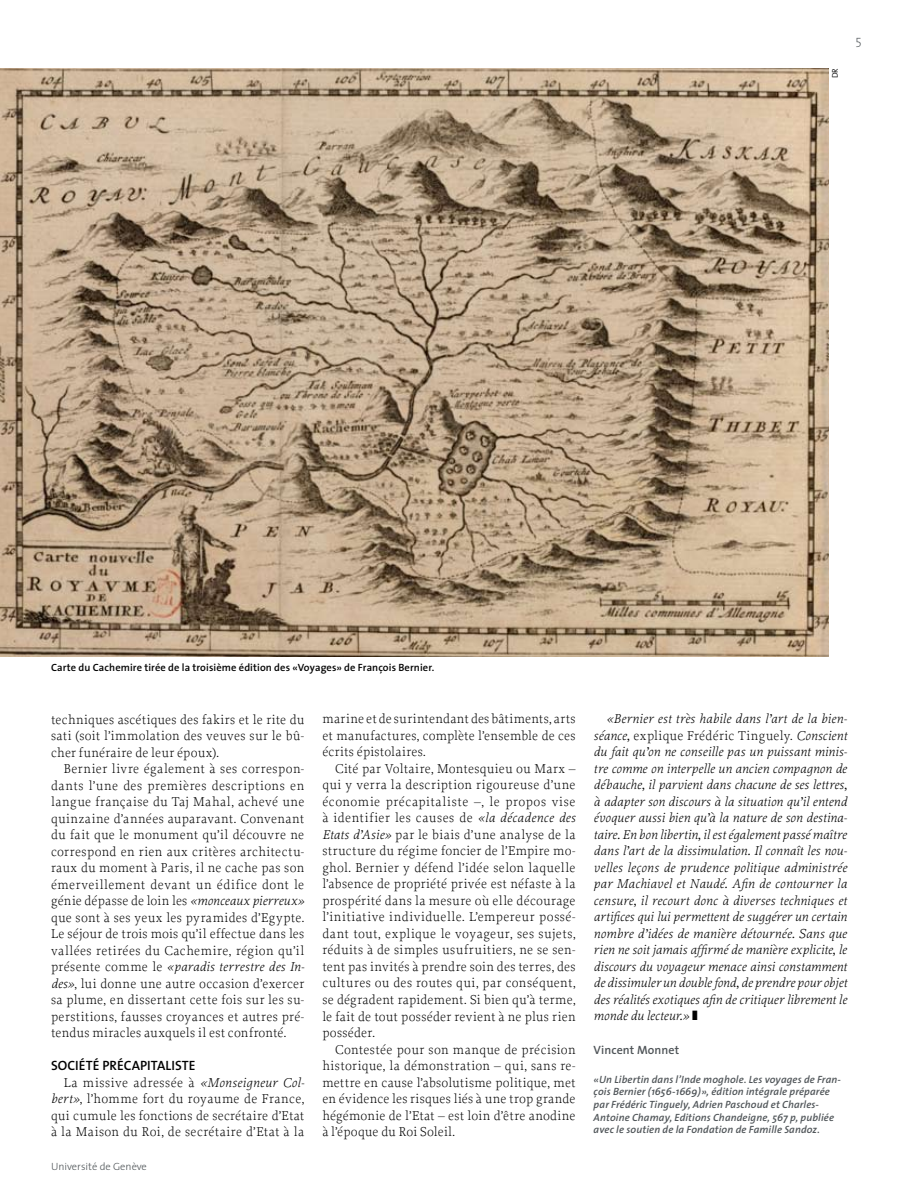
<style>
.page{position:relative;width:898px;height:1204px;background:#fff}
.page>*{position:absolute;margin:0;border:0;box-sizing:border-box;transform-origin:0 0}
.t1{font:300 13.5px/16.5px "Proforma";letter-spacing:.02em;color:#000;text-align:justify}
.t2{font:italic 300 13.5px/16.5px "Proforma";letter-spacing:.01em;color:#000;text-align:justify}
.t3{font:600 13.5px "The Sans";color:#000}
.t4{font:13.5px "The Sans Extra Light Caps";color:#505559}
.t5{font:600 12px "The Sans";letter-spacing:.01em;color:#505559}
.t6{font:italic 600 10.5px/12.6px "The Sans";letter-spacing:.01em;color:#505559}
.t7{font:600 10.5px "The Sans";letter-spacing:.01em;color:#000}
.t8{font:300 10.5px "The Sans";color:#505559}
.t9{font:300 8.25px "The Sans";color:#000}
.s1{font-style:italic}
.s2{font-style:normal}
</style>
<div class="page">
<img style="left:0;top:68px;width:828px;height:588px">
<p class="t9" style="left:827px;top:78px;width:12px;rotate:-90deg">dr</p>
<p class="t4" style="left:855px;top:31px;width:8px">5</p>
<p class="t7" style="left:51px;top:658px;width:384px">Carte du Cachemire tirée de la troisième édition des «Voyages» de François Bernier.</p>
<p class="t1" style="left:51px;top:710px;width:255px">techniques ascétiques des fakirs et le rite du sati (soit l’immolation des veuves sur le bû&shy;cher funéraire de leur époux).</p>
<p class="t1" style="left:51px;top:760px;width:255px;text-indent:13px">Bernier livre également à ses correspon&shy;dants l’une des premières descriptions en langue française du Taj Mahal, achevé une quinzaine d’années auparavant. Convenant du fait que le monument qu’il découvre ne correspond en rien aux critères architectu&shy;raux du moment à Paris, il ne cache pas son émerveillement devant un édifice dont le génie dépasse de loin les <span class="s1">«monceaux pierreux» </span>que sont à ses yeux les pyramides d’Egypte.<br>Le séjour de trois mois qu’il effectue dans les vallées retirées du Cachemire, région qu’il présente comme le <span class="s1">«paradis terrestre des In&shy;des»</span>, lui donne une autre occasion d’exercer sa plume, en dissertant cette fois sur les su&shy;perstitions, fausses croyances et autres pré&shy;tendus miracles auxquels il est confronté.</p>
<p class="t3" style="left:51px;top:1054px;width:8px">soci</p>
<p class="t3" style="left:79px;top:1054px;width:53px">été précapitaliste</p>
<p class="t1" style="left:51px;top:1073px;width:255px;text-indent:13px">La missive adressée à <span class="s1">«Monseigneur Col&shy;bert»</span>, l’homme fort du royaume de France, qui cumule les fonctions de secrétaire d’Etat à la Maison du Roi, de secrétaire d’Etat à la</p>
<p class="t8" style="left:51px;top:1157px;width:97px">U niversité de Genève</p>
<p class="t1" style="left:322px;top:710px;width:255px">marine et de surintendant des bâtiments, arts et manufactures, complète l’ensemble de ces écrits épistolaires.</p>
<p class="t1" style="left:322px;top:760px;width:255px;text-indent:13px">Cité par Voltaire, Montesquieu ou Marx – qui y verra la description rigoureuse d’une économie précapitaliste –, le propos vise à identifier les causes de <span class="s1">«la décadence des Etats d’Asie»</span> par le biais d’une analyse de la structure du régime foncier de l’Empire mo&shy;ghol. Bernier y défend l’idée selon laquelle l’absence de propriété privée est néfaste à la prospérité dans la mesure où elle décourage l’initiative individuelle. L’empereur possé&shy;dant tout, explique le voyageur, ses sujets, réduits à de simples usufruitiers, ne se sen&shy;tent pas invités à prendre soin des terres, des cultures ou des routes qui, par conséquent, se dégradent rapidement. Si bien qu’à terme, le fait de tout posséder revient à ne plus rien posséder.</p>
<p class="t1" style="left:322px;top:1040px;width:255px;text-indent:13px">Contestée pour son manque de précision historique, la démonstration – qui, sans re&shy;mettre en cause l’absolutisme politique, met en évidence les risques liés à une trop grande hégémonie de l’Etat – est loin d’être anodine à l’époque du Roi Soleil.</p>
<p class="t2" style="left:593px;top:710px;width:255px;text-indent:13px">«Bernier est très habile dans l’art de la bien&shy;séance, <span class="s2">explique Frédéric Tinguely.</span> Conscient du fait qu’on ne conseille pas un puissant minis&shy;tre comme on interpelle un ancien compagnon de débauche, il parvient dans chacune de ses lettres, à adapter son discours à la situation qu’il entend évoquer aussi bien qu’à la nature de son destina&shy;taire. En bon libertin, il est également passé maître dans l’art de la dissimulation. Il connaît les nou&shy;velles leçons de prudence politique administrée par Machiavel et Naudé. Afin de contourner la censure, il recourt donc à diverses techniques et artifices qui lui permettent de suggérer un certain nombre d’idées de manière détournée. Sans que rien ne soit jamais affirmé de manière explicite, le discours du voyageur menace ainsi constamment de dissimuler un double fond, de prendre pour objet des réalités exotiques afin de critiquer librement le monde du lecteur.» ❚</p>
<p class="t5" style="left:593px;top:1039px;width:87px">Vincent Monnet</p>
<p class="t6" style="left:593px;top:1072px;width:249px">«Un Libertin dans l’Inde moghole. Les voyages de Fran&shy;çois Bernier (1656-1669)», édition intégrale préparée par Frédéric Tinguely, Adrien Paschoud et Charles-Antoine Chamay, Editions Chandeigne, 567 p, publiée avec le soutien de la Fondation de Famille Sandoz.</p>
</div>
